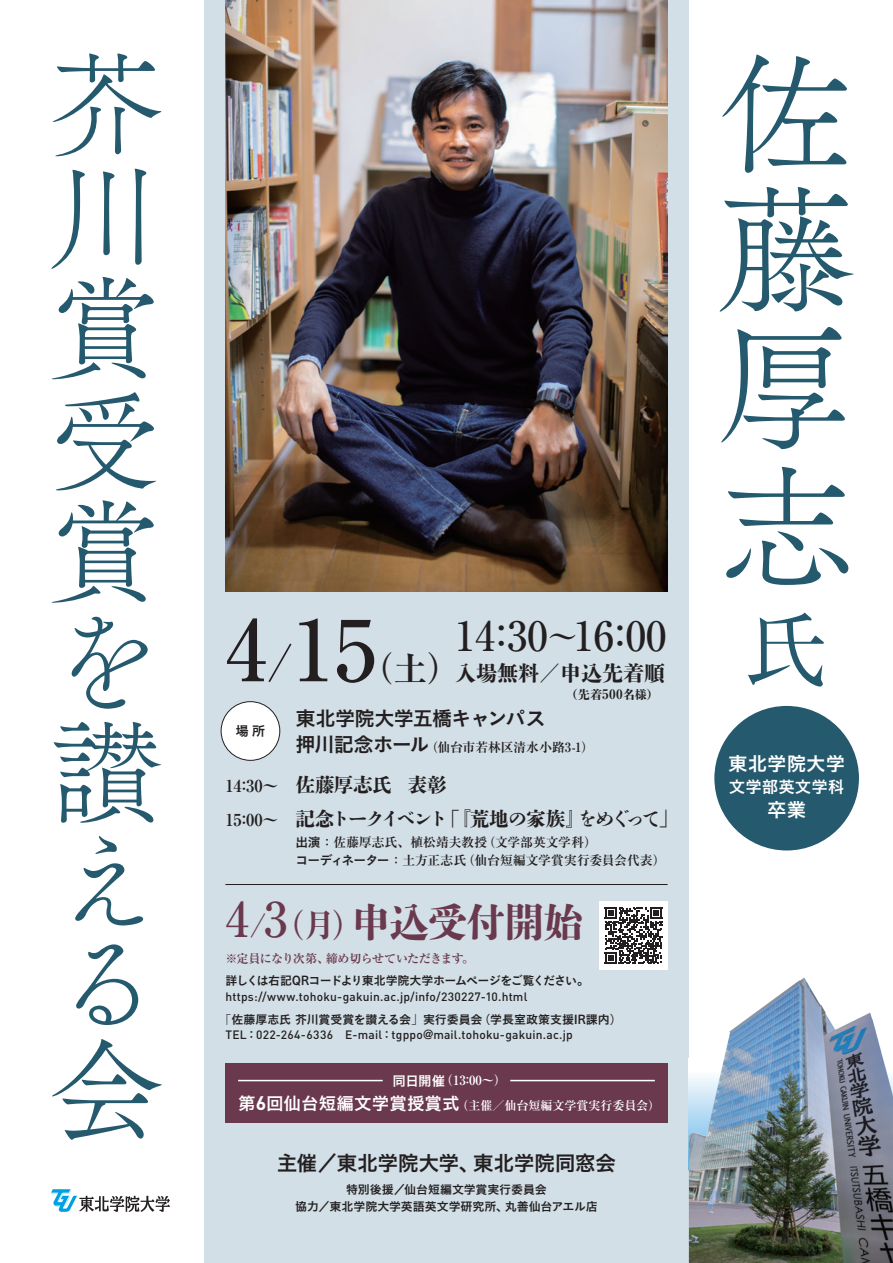
<style>
.page{position:relative;width:893px;height:1263px;background:#fff}
.page>*{position:absolute;margin:0;border:0;box-sizing:border-box;transform-origin:0 0}
.t1{font:138px/138px "Tsuku A Old Min Pr 6 N L";color:#255a6e;text-align:justify}
.t2{font:114px/109.5px "Tsuku A Old Min Pr 6 N L";color:#255a6e}
.t3{font:500 84px "Ryumin Pr 6";color:#231f20}
.t4{font:82.8px "Ryumin Pr 6";color:#255a6e}
.t5{font:500 40.5px "Ryumin Pr 6";color:#231f20}
.t6{font:39.75px "Shuei Shogo M Std H";letter-spacing:-.03em;color:#6a394d}
.t7{font:700 expanded 33.6px "Ryumin Pr 6";color:#231f20}
.t8{font:21px "Koburina Go Std W6";letter-spacing:-.03em;color:#231f20}
.t9{font:21px "Shuei Shogo M Std H";color:#231f20}
.t10{font:20.25px "Koburina Go Std W6";letter-spacing:-.045em;color:#231f20}
.t11{font:19.5px/34.5px "Shuei Shogo M Std H";letter-spacing:-.1em;color:#231f20}
.t12{font:19.5px "Koburina Go Std W6";color:#fff}
.t13{font:700 16.5px/34.5px "Ryumin Pr 6";color:#231f20}
.t14{font:16.5px "Koburina Go Std W6";color:#fff}
.t15{font:13.5px "Koburina Go Std W6";color:#231f20}
.t16{font:700 12.75px/18px "Ryumin Pr 6";color:#231f20}
.t17{font:700 12.75px "Ryumin Pr 6";color:#fff}
.t18{font:500 12px "DINOT";letter-spacing:.015em;color:#231f20}
.t19{font:12px/16.5px "Koburina Go Std W6";letter-spacing:-.015em;color:#231f20;text-align:center}
.t20{font:12px "Koburina Go Std W6";letter-spacing:-.06em;color:#231f20}
.t21{font:700 12px "Ryumin Pr 6";color:#fff}
.t22{font:700 12px "Ryumin Pr 6";letter-spacing:-.05em;color:#6a394d}
.t23{font:12px "Shuei Shogo M Std H";color:#231f20}
.s1{font-weight:700;font-stretch:expanded;font-size:50.4px}
.s2{font-size:30.3px}
.s3{font-family:"Ryumin Pr 6";font-weight:700;font-stretch:expanded;font-size:13.2px}
.s4{font-family:"Koburina Go Std W6";font-weight:400;font-size:20.25px}
.s5{font-family:"Ryumin Pr 6";font-weight:700}
.s6{font-family:"Koburina Go Std W6";font-weight:400}
.s7{font-family:"Ryumin Pr 6";font-weight:500;font-size:47.7px}
.s8{font-family:"Ryumin Pr 6";font-weight:700;font-stretch:expanded;font-size:31.8px}
.s9{font-family:"Koburina Go Std W3"}
.s10{font-family:"Koburina Go Std W6";font-weight:400;font-size:13.5px}
.s11{font-family:"Koburina Go Std W6";font-weight:400;font-size:17.7px}
.s12{font-family:"DINOT";font-size:19.35px}
</style>
<div class="page">
<div style="left:204px;top:0;width:485px;height:1263px;background:#d2dfe6"></div>
<img style="left:225px;top:0;width:443px;height:591px">
<img style="left:689px;top:977px;width:204px;height:286px">
<div style="left:714px;top:706px;width:145px;height:144px;background:#255a6e;border-radius:50%"></div>
<hr style="left:225px;top:884px;width:443px;height:1px;background:#231f20">
<div style="left:221px;top:702px;width:59px;height:58px;background:#fff;border-radius:50%"></div>
<div style="left:221px;top:701px;width:59px;height:60px;border:1px solid #231f20;border-radius:50%"></div>
<svg style="left:51px;top:1189px;width:119px;height:23px"></svg>
<div style="left:600px;top:901px;width:68px;height:68px;background:#fff"></div>
<svg style="left:605px;top:907px;width:57px;height:57px"></svg>
<div style="left:225px;top:1063px;width:443px;height:60px;background:#6a394d"></div>
<hr style="left:238px;top:1080px;width:145px;height:1px;background:#fff">
<hr style="left:510px;top:1080px;width:145px;height:1px;background:#fff">
<h2 class="t2" style="left:49px;top:43px;width:114px">芥川賞受賞を讃える会</h2>
<h3 class="t3" style="left:225px;top:584px;width:153px">4<span class="s1">/</span>15</h3>
<h3 class="t7" style="left:360px;top:642px;width:102px">（土）</h3>
<h3 class="t5" style="left:455px;top:604px;width:213px">14：30<span class="s2">～</span>16：00</h3>
<h3 class="t9" style="left:455px;top:658px;width:211px">入場無料／申込先着順</h3>
<p class="t23" style="left:566px;top:686px;width:95px">（先着<span class="s3">500</span>名様）</p>
<p class="t15" style="left:235px;top:721px;width:32px">場所</p>
<h3 class="t10" style="left:296px;top:703px;width:252px">東北学院大学五橋キャンパス</h3>
<p class="t16" style="left:296px;top:737px;width:300px"><span class="s4">押川記念ホール</span>（仙台市若林区清水小路3-1）</p>
<h3 class="t13" style="left:225px;top:767px;width:55px">14：30～<br>15：00～</h3>
<h3 class="t11" style="left:296px;top:767px;width:384px">佐藤厚志氏 表彰<br>記念トークイベント<span class="s5">「『</span>荒地の家族<span class="s5">』</span>をめぐって<span class="s5">」</span></h3>
<p class="t16" style="left:296px;top:833px;width:371px"><span class="s6">出演</span>：佐藤厚志氏、植松靖夫教授（文学部英文学科）<br><span class="s6">コーディネーター</span>：土方正志氏（仙台短編文学賞実行委員会代表）</p>
<h3 class="t6" style="left:225px;top:894px;width:359px"><span class="s7">4</span><span class="s8">/</span><span class="s7">3</span><span class="s8">（月）</span>申込受付開始</h3>
<p class="t22" style="left:225px;top:949px;width:250px">※定員になり次第、締め切らせていただきます。</p>
<p class="t20" style="left:225px;top:971px;width:365px">詳しくは右記QRコードより東北学院大学ホームページをご覧ください。</p>
<p class="t18" style="left:225px;top:988px;width:304px">https://www.tohoku-gakuin.ac.jp/info/230227-10.html</p>
<p class="t19" style="left:219px;top:1011px;width:404px"><span class="s5">「</span>佐藤厚志氏 芥川賞受賞を讃える会<span class="s5">」</span>実行委員会<span class="s9">（</span>学長室政策支援IR課内<span class="s9">）</span></p>
<p class="t18" style="left:225px;top:1027px;width:349px">TEL<span class="s6">：</span>022-264-6336 E-mail<span class="s6">：</span>tgppo<span class="s6">@</span>mail.tohoku-gakuin.ac.jp</p>
<p class="t17" style="left:393px;top:1070px;width:115px"><span class="s10">同日開催</span>（13：00～）</p>
<p class="t21" style="left:238px;top:1096px;width:424px"><span class="s11">第</span><span class="s12">6</span><span class="s11">回仙台短編文学賞授賞式</span>（主催／仙台短編文学賞実行委員会）</p>
<h3 class="t8" style="left:277px;top:1147px;width:341px">主催／東北学院大学、東北学院同窓会</h3>
<p class="t19" style="left:295px;top:1182px;width:304px">特別後援／仙台短編文学賞実行委員会<br>協力／東北学院大学英語英文学研究所、丸善仙台アエル店</p>
<h1 class="t1" style="left:718px;top:36px;width:138px">佐藤厚志</h1>
<h3 class="t4" style="left:745px;top:585px;width:80px">氏</h3>
<h3 class="t12" style="left:728px;top:748px;width:118px">東北学院大学</h3>
<h3 class="t14" style="left:729px;top:774px;width:117px">文学部英文学科</h3>
<h3 class="t12" style="left:767px;top:795px;width:40px">卒業</h3>
</div>
